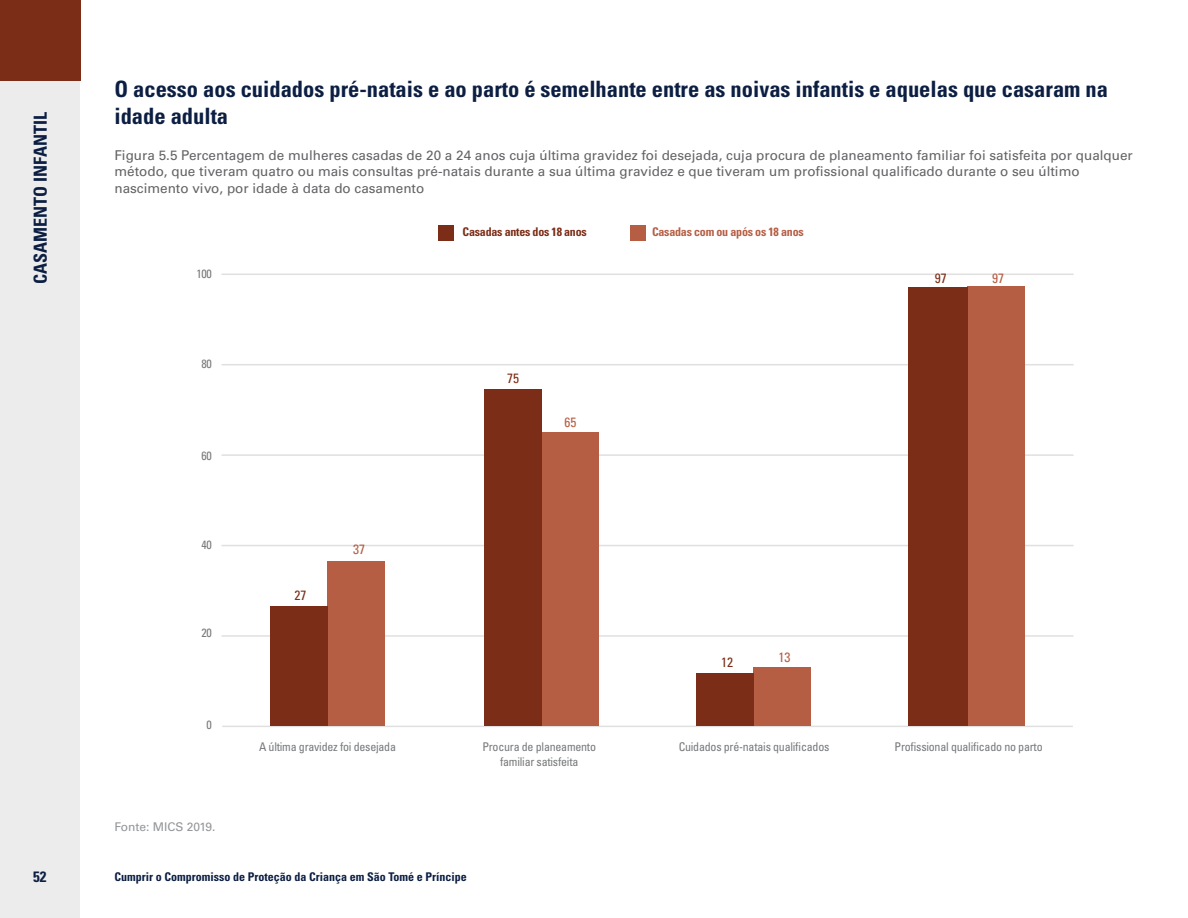
<style>
.page{position:relative;width:1188px;height:918px;background:#fff}
.page>*{position:absolute;margin:0;border:0;box-sizing:border-box;transform-origin:0 0}
.t1{font:700 condensed 22.5px/27px "Univers LT Std";color:#0c1f43}
.Main_Text{font:700 condensed 18px "Univers LT Std";color:#0c1f43}
.t2{font:700 condensed 15px "Univers LT Std";color:#0c1f43}
.HEADER_FOR_TABLES{font:13.5px/16.5px "Univers LT Std";color:#636366}
.H2_Header_White{font:condensed 13.5px "Univers LT Std";color:#7b2d17}
.H2_Header_White-2{font:condensed 13.5px "Univers LT Std";color:#b65e44}
.t3{font:condensed 12px "Univers LT Std";letter-spacing:-.02em;color:#76787b}
.t4{font:700 condensed 12px "Univers LT Std";color:#0c1f43}
.t5{font:700 condensed 12px "Univers LT Std";letter-spacing:-.02em;color:#b65e44}
.t6{font:700 condensed 12px "Univers LT Std";letter-spacing:-.02em;color:#7b2d17}
.t7{font:12px "Univers LT Std";color:#939598}
</style>
<div class="page">
<div style="left:0;top:61px;width:80px;height:857px;background:#ececec"></div>
<div style="left:0;top:0;width:81px;height:81px;background:#7b2d17"></div>
<hr style="left:222px;top:635px;width:852px;height:2px;background:#e0e0e0">
<hr style="left:222px;top:545px;width:852px;height:1px;background:#e0e0e0">
<hr style="left:222px;top:454px;width:852px;height:2px;background:#e0e0e0">
<hr style="left:222px;top:364px;width:852px;height:1px;background:#e0e0e0">
<hr style="left:222px;top:274px;width:852px;height:1px;background:#e0e0e0">
<hr style="left:222px;top:726px;width:851px;height:1px;background:#e0e0e0">
<div style="left:328px;top:561px;width:57px;height:165px;background:#b65e44"></div>
<div style="left:542px;top:433px;width:57px;height:293px;background:#b65e44"></div>
<div style="left:754px;top:667px;width:57px;height:59px;background:#b65e44"></div>
<div style="left:968px;top:287px;width:57px;height:439px;background:#b65e44"></div>
<div style="left:270px;top:606px;width:58px;height:120px;background:#7b2d17"></div>
<div style="left:484px;top:389px;width:57px;height:337px;background:#7b2d17"></div>
<div style="left:696px;top:673px;width:58px;height:53px;background:#7b2d17"></div>
<div style="left:908px;top:287px;width:60px;height:439px;background:#7b2d17"></div>
<div style="left:438px;top:225px;width:15px;height:16px;background:#7b2d17"></div>
<div style="left:630px;top:225px;width:16px;height:16px;background:#b65e44"></div>
<p class="Main_Text" style="left:29px;top:284px;width:173px;rotate:-90deg">CASAMENTO INFANTIL</p>
<p class="t1" style="left:114px;top:76px;width:995px">O acesso aos cuidados pré-natais e ao parto é semelhante entre as noivas infantis e aquelas que casaram na idade adulta</p>
<p class="HEADER_FOR_TABLES" style="left:114px;top:147px;width:1020px">Figura 5.5 Percentagem de mulheres casadas de 20 a 24 anos cuja última gravidez foi desejada, cuja procura de planeamento familiar foi satisfeita por qualquer método, que tiveram quatro ou mais consultas pré-natais durante a sua última gravidez e que tiveram um profissional qualificado durante o seu último nascimento vivo, por idade à data do casamento</p>
<p class="t3" style="left:196px;top:266px;width:17px">100</p>
<p class="t3" style="left:201px;top:356px;width:12px">80</p>
<p class="t3" style="left:201px;top:448px;width:12px">60</p>
<p class="t3" style="left:201px;top:537px;width:12px">40</p>
<p class="t3" style="left:201px;top:625px;width:12px">20</p>
<p class="t3" style="left:207px;top:717px;width:7px">0</p>
<p class="t7" style="left:114px;top:820px;width:103px">Fonte: MICS 2019.</p>
<p class="t6" style="left:463px;top:225px;width:126px">Casadas antes dos 18 anos</p>
<p class="t5" style="left:652px;top:225px;width:153px">Casadas com ou após os 18 anos</p>
<p class="H2_Header_White" style="left:294px;top:586px;width:13px">27</p>
<p class="H2_Header_White-2" style="left:353px;top:541px;width:13px">37</p>
<p class="H2_Header_White" style="left:507px;top:369px;width:13px">75</p>
<p class="H2_Header_White-2" style="left:564px;top:414px;width:13px">65</p>
<p class="H2_Header_White" style="left:721px;top:653px;width:13px">12</p>
<p class="H2_Header_White-2" style="left:778px;top:648px;width:13px">13</p>
<p class="t3" style="left:259px;top:739px;width:139px">A última gravidez foi desejada</p>
<p class="t3" style="left:482px;top:739px;width:115px">Procura de planeamento</p>
<p class="t3" style="left:679px;top:739px;width:152px">Cuidados pré-natais qualificados</p>
<p class="t3" style="left:500px;top:754px;width:80px">familiar satisfeita</p>
<p class="H2_Header_White" style="left:935px;top:270px;width:13px">97</p>
<p class="H2_Header_White-2" style="left:992px;top:270px;width:13px">97</p>
<p class="t3" style="left:895px;top:739px;width:150px">Profissional qualificado no parto</p>
<p class="t2" style="left:33px;top:868px;width:15px">52</p>
<p class="t4" style="left:114px;top:870px;width:354px">Cumprir o Compromisso de Proteção da Criança em São Tomé e Príncipe</p>
</div>
